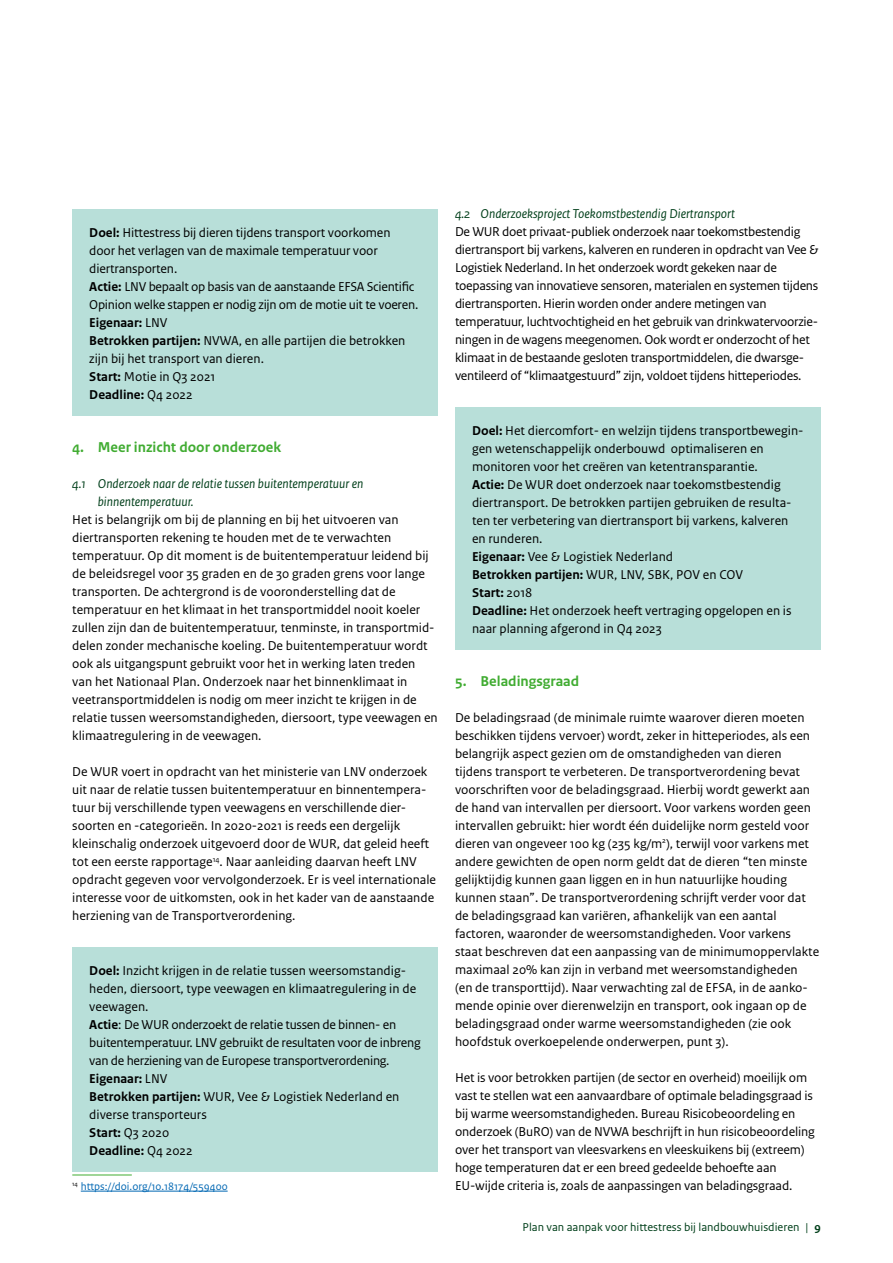
<style>
.page{position:relative;width:893px;height:1263px;background:#fff}
.page>*{position:absolute;margin:0;border:0;box-sizing:border-box;transform-origin:0 0}
._05_RO_Alineakop_San{font:700 15px "Rijksoverheid Sans Text";color:#41ac32}
._10_RO_Broodtekst_Se{font:13.5px/18px "Rijksoverheid Sans Text";color:#000}
._21_RO_Kader_Broodte{font:13.5px/18px "Rijksoverheid Sans Text";color:#000}
._10_RO_Broodtekst_Se-2{font:13.5px/18px "Rijksoverheid Sans Text";letter-spacing:-.02em;color:#000}
._21_RO_Kader_Broodte-2{font:13.5px/18px "Rijksoverheid Sans Text";letter-spacing:-.02em;color:#000}
._06_RO_Subalineakop{font:italic 13.5px/18px "Rijksoverheid Sans Text";color:#003f1a}
._21_RO_Kader_Broodte-3{font:700 13.5px "Rijksoverheid Sans Text";color:#000}
.t1{font:12px "Rijksoverheid Sans Text";color:#003f1a}
._14_RO_Voetnoot{font:11.25px "Rijksoverheid Sans Text";color:#0067b3}
.s1{font-weight:700}
.s2{font-weight:400}
</style>
<div class="page">
<div style="left:72px;top:209px;width:366px;height:207px;background:#b8dfd9"></div>
<div style="left:72px;top:947px;width:366px;height:225px;background:#b8dfd9"></div>
<hr style="left:72px;top:1174px;width:60px;height:1px;background:#41ac32">
<hr style="left:81px;top:1191px;width:147px;height:1px;background:#0067b3">
<div style="left:455px;top:407px;width:366px;height:243px;background:#b8dfd9"></div>
<p class="_21_RO_Kader_Broodte" style="left:89px;top:224px;width:303px"><span class="s1">Doel:</span> Hittestress bij dieren tijdens transport voorkomen door het verlagen van de maximale temperatuur voor diertransporten.</p>
<p class="_21_RO_Kader_Broodte-2" style="left:89px;top:278px;width:331px"><span class="s1">Actie:</span> LNV bepaalt op basis van de aanstaande EFSA Scientific<br>Opinion welke stappen er nodig zijn om de motie uit te voeren.</p>
<p class="_21_RO_Kader_Broodte-3" style="left:89px;top:315px;width:80px">Eigenaar: <span class="s2">LNV</span></p>
<p class="_21_RO_Kader_Broodte" style="left:89px;top:332px;width:318px"><span class="s1">Betrokken partijen:</span> NVWA, en alle partijen die betrokken zijn bij het transport van dieren.</p>
<p class="_21_RO_Kader_Broodte" style="left:89px;top:368px;width:128px"><span class="s1">Start:</span> Motie in Q3 2021</p>
<p class="_21_RO_Kader_Broodte-3" style="left:89px;top:387px;width:105px">Deadline: <span class="s2">Q4 2022</span></p>
<p class="_05_RO_Alineakop_San" style="left:72px;top:438px;width:211px">4. Meer inzicht door onderzoek</p>
<p class="_06_RO_Subalineakop" style="left:98px;top:475px;width:267px;text-indent:-26px">4.1 Onderzoek naar de relatie tussen buitentemperatuur en binnentemperatuur.</p>
<p class="_10_RO_Broodtekst_Se" style="left:72px;top:511px;width:367px">Het is belangrijk om bij de planning en bij het uitvoeren van diertransporten rekening te houden met de te verwachten temperatuur. Op dit moment is de buitentemperatuur leidend bij de beleidsregel voor 35 graden en de 30 graden grens voor lange transporten. De achtergrond is de vooronderstelling dat de temperatuur en het klimaat in het transportmiddel nooit koeler zullen zijn dan de buitentemperatuur, tenminste, in transportmid&shy;delen zonder mechanische koeling. De buitentemperatuur wordt ook als uitgangspunt gebruikt voor het in werking laten treden van het Nationaal Plan. Onderzoek naar het binnenklimaat in veetransportmiddelen is nodig om meer inzicht te krijgen in de relatie tussen weersomstandigheden, diersoort, type veewagen en klimaatregulering in de veewagen.</p>
<p class="_10_RO_Broodtekst_Se" style="left:72px;top:763px;width:365px">De WUR voert in opdracht van het ministerie van LNV onderzoek uit naar de relatie tussen buitentemperatuur en binnentempera&shy;tuur bij verschillende typen veewagens en verschillende dier&shy;soorten en -categorieën. In 2020-2021 is reeds een dergelijk kleinschalig onderzoek uitgevoerd door de WUR, dat geleid heeft tot een eerste rapportage<sup>14</sup>. Naar aanleiding daarvan heeft LNV opdracht gegeven voor vervolgonderzoek. Er is veel internationale interesse voor de uitkomsten, ook in het kader van de aanstaande herziening van de Transportverordening.</p>
<p class="_21_RO_Kader_Broodte" style="left:89px;top:962px;width:328px"><span class="s1">Doel:</span> Inzicht krijgen in de relatie tussen weersomstandig&shy;heden, diersoort, type veewagen en klimaatregulering in de veewagen.</p>
<p class="_21_RO_Kader_Broodte-2" style="left:89px;top:1016px;width:333px"><span class="s1">Actie</span>: De WUR onderzoekt de relatie tussen de binnen- en buitentemperatuur. LNV gebruikt de resultaten voor de inbreng van de herziening van de Europese transportverordening.</p>
<p class="_21_RO_Kader_Broodte-3" style="left:89px;top:1071px;width:80px">Eigenaar: <span class="s2">LNV</span></p>
<p class="_21_RO_Kader_Broodte" style="left:89px;top:1088px;width:312px"><span class="s1">Betrokken partijen:</span> WUR, Vee &amp; Logistiek Nederland en diverse transporteurs</p>
<p class="_21_RO_Kader_Broodte-3" style="left:89px;top:1125px;width:81px">Start: <span class="s2">Q3 2020</span></p>
<p class="_21_RO_Kader_Broodte-3" style="left:89px;top:1143px;width:105px">Deadline: <span class="s2">Q4 2022</span></p>
<p class="_14_RO_Voetnoot" style="left:72px;top:1180px;width:157px"><sup>14</sup> https://doi.org/10.18174/559400</p>
<p class="_06_RO_Subalineakop" style="left:455px;top:205px;width:281px">4.2 Onderzoeksproject Toekomstbestendig Diertransport</p>
<p class="_10_RO_Broodtekst_Se-2" style="left:455px;top:223px;width:365px">De WUR doet privaat-publiek onderzoek naar toekomstbestendig diertransport bij varkens, kalveren en runderen in opdracht van Vee &amp; Logistiek Nederland. In het onderzoek wordt gekeken naar de toepassing van innovatieve sensoren, materialen en systemen tijdens diertransporten. Hierin worden onder andere metingen van temperatuur, luchtvochtigheid en het gebruik van drinkwatervoorzie&shy;ningen in de wagens meegenomen. Ook wordt er onderzocht of het klimaat in de bestaande gesloten transportmiddelen, die dwarsge&shy;ventileerd of “klimaatgestuurd” zijn, voldoet tijdens hitteperiodes.</p>
<p class="_21_RO_Kader_Broodte" style="left:472px;top:422px;width:333px"><span class="s1">Doel:</span> Het diercomfort- en welzijn tijdens transportbewegin&shy;gen wetenschappelijk onderbouwd optimaliseren en monitoren voor het creëren van ketentransparantie.</p>
<p class="_21_RO_Kader_Broodte" style="left:472px;top:476px;width:321px"><span class="s1">Actie:</span> De WUR doet onderzoek naar toekomstbestendig diertransport. De betrokken partijen gebruiken de resulta&shy;ten ter verbetering van diertransport bij varkens, kalveren en runderen.</p>
<p class="_21_RO_Kader_Broodte" style="left:472px;top:548px;width:203px"><span class="s1">Eigenaar:</span> Vee &amp; Logistiek Nederland</p>
<p class="_21_RO_Kader_Broodte" style="left:472px;top:566px;width:273px"><span class="s1">Betrokken partijen:</span> WUR, LNV, SBK, POV en COV</p>
<p class="_21_RO_Kader_Broodte-3" style="left:472px;top:585px;width:62px">Start: <span class="s2">2018</span></p>
<p class="_21_RO_Kader_Broodte" style="left:472px;top:602px;width:321px"><span class="s1">Deadline:</span> Het onderzoek heeft vertraging opgelopen en is naar planning afgerond in Q4 2023</p>
<p class="_05_RO_Alineakop_San" style="left:455px;top:672px;width:126px">5. Beladingsgraad</p>
<p class="_10_RO_Broodtekst_Se" style="left:455px;top:709px;width:366px">De beladingsraad (de minimale ruimte waarover dieren moeten beschikken tijdens vervoer) wordt, zeker in hitteperiodes, als een belangrijk aspect gezien om de omstandigheden van dieren tijdens transport te verbeteren. De transportverordening bevat voorschriften voor de beladingsgraad. Hierbij wordt gewerkt aan de hand van intervallen per diersoort. Voor varkens worden geen intervallen gebruikt: hier wordt één duidelijke norm gesteld voor dieren van ongeveer 100 kg (235 kg/m<sup>2</sup>), terwijl voor varkens met andere gewichten de open norm geldt dat de dieren “ten minste gelijktijdig kunnen gaan liggen en in hun natuurlijke houding kunnen staan”. De transportverordening schrijft verder voor dat de beladingsgraad kan variëren, afhankelijk van een aantal factoren, waaronder de weersomstandigheden. Voor varkens staat beschreven dat een aanpassing van de minimumoppervlakte maximaal 20% kan zijn in verband met weersomstandigheden<br>(en de transporttijd). Naar verwachting zal de EFSA, in de aanko&shy;mende opinie over dierenwelzijn en transport, ook ingaan op de beladingsgraad onder warme weersomstandigheden (zie ook hoofdstuk overkoepelende onderwerpen, punt 3).</p>
<p class="_10_RO_Broodtekst_Se" style="left:455px;top:1069px;width:361px">Het is voor betrokken partijen (de sector en overheid) moeilijk om vast te stellen wat een aanvaardbare of optimale beladingsgraad is bij warme weersomstandigheden. Bureau Risicobeoordeling en onderzoek (BuRO) van de NVWA beschrijft in hun risicobeoordeling over het transport van vleesvarkens en vleeskuikens bij (extreem) hoge temperaturen dat er een breed gedeelde behoefte aan EU-wijde criteria is, zoals de aanpassingen van beladingsgraad.</p>
<p class="t1" style="left:523px;top:1220px;width:300px">Plan van aanpak voor hittestress bij landbouwhuisdieren | <span class="s1">9</span></p>
</div>
